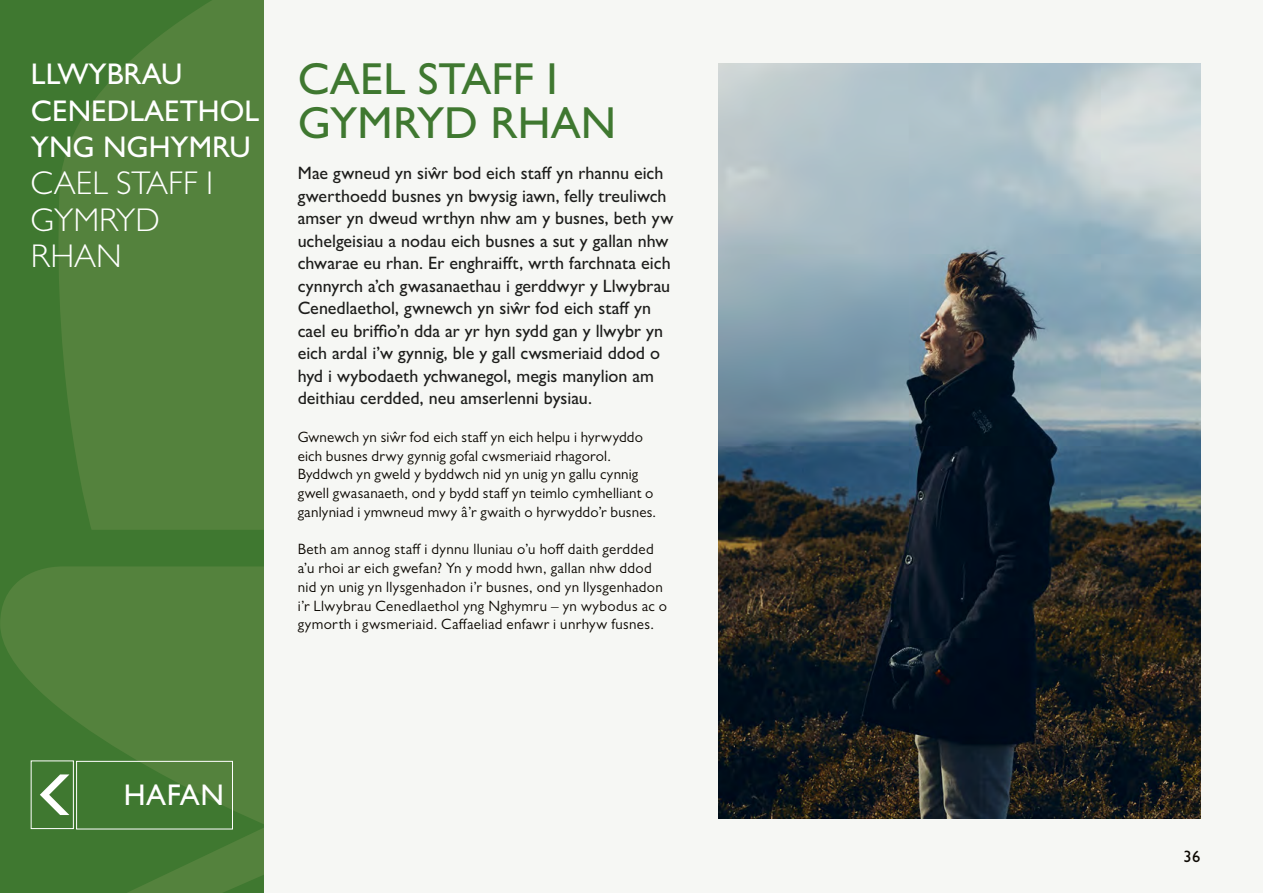
<style>
.page{position:relative;width:1263px;height:893px;background:#f6f7f4}
.page>*{position:absolute;margin:0;border:0;box-sizing:border-box;transform-origin:0 0}
.t1{font:500 45px/43.5px "Gill Sans MT Pro";color:#3f7830}
.t2{font:300 33px/36.6px "Gill Sans MT Pro";color:#fff}
.t3{font:500 30px/36.6px "Gill Sans MT Pro";color:#fff}
.t4{font:500 18px/22.5px "Gill Sans MT Pro";color:#1d1d1b}
.t5{font:500 16.5px "Gill Sans MT Pro";color:#0c0802}
.t6{font:15px/18.8px "Gill Sans MT Pro";letter-spacing:.02em;color:#0c0802}
</style>
<div class="page">
<img style="left:719px;top:64px;width:481px;height:755px">
<div style="left:0;top:0;width:264px;height:893px;background:#3f7830"></div>
<svg style="left:0;top:566px;width:264px;height:327px;fill:#54823d"></svg>
<svg style="left:58px;top:0;width:206px;height:530px;background:#51803b"></svg>
<div style="left:76px;top:761px;width:157px;height:68px;border:1px solid #fff"></div>
<svg style="left:40px;top:774px;width:29px;height:41px"></svg>
<div style="left:31px;top:761px;width:43px;height:68px;border:1px solid #fff"></div>
<h3 class="t3" style="left:31px;top:56px;width:230px">LLWYBRAU<br>CENEDLAETHOL<br>YNG NGHYMRU</h3>
<h2 class="t2" style="left:31px;top:164px;width:184px">CAEL STAFF I<br>GYMRYD<br>RHAN</h2>
<h1 class="t1" style="left:298px;top:57px;width:320px">CAEL STAFF I<br>GYMRYD RHAN</h1>
<p class="t4" style="left:298px;top:162px;width:377px">Mae gwneud yn siŵr bod eich staff yn rhannu eich gwerthoedd busnes yn bwysig iawn, felly treuliwch amser yn dweud wrthyn nhw am y busnes, beth yw uchelgeisiau a nodau eich busnes a sut y gallan nhw chwarae eu rhan. Er enghraifft, wrth farchnata eich cynnyrch a’ch gwasanaethau i gerddwyr y Llwybrau Cenedlaethol, gwnewch yn siŵr fod eich staff yn cael eu briffio’n dda ar yr hyn sydd gan y llwybr yn eich ardal i’w gynnig, ble y gall cwsmeriaid ddod o hyd i wybodaeth ychwanegol, megis manylion am deithiau cerdded, neu amserlenni bysiau.</p>
<p class="t6" style="left:298px;top:427px;width:360px">Gwnewch yn siŵr fod eich staff yn eich helpu i hyrwyddo eich busnes drwy gynnig gofal cwsmeriaid rhagorol.<br>Byddwch yn gweld y byddwch nid yn unig yn gallu cynnig gwell gwasanaeth, ond y bydd staff yn teimlo cymhelliant o ganlyniad i ymwneud mwy â’r gwaith o hyrwyddo’r busnes.</p>
<p class="t6" style="left:298px;top:540px;width:371px">Beth am annog staff i dynnu lluniau o’u hoff daith gerdded a’u rhoi ar eich gwefan? Yn y modd hwn, gallan nhw ddod nid yn unig yn llysgenhadon i’r busnes, ond yn llysgenhadon i’r Llwybrau Cenedlaethol yng Nghymru – yn wybodus ac o gymorth i gwsmeriaid. Caffaeliad enfawr i unrhyw fusnes.</p>
<h3 class="t3" style="left:124px;top:777px;width:101px">HAFAN</h3>
<p class="t5" style="left:1183px;top:846px;width:18px">36</p>
</div>
